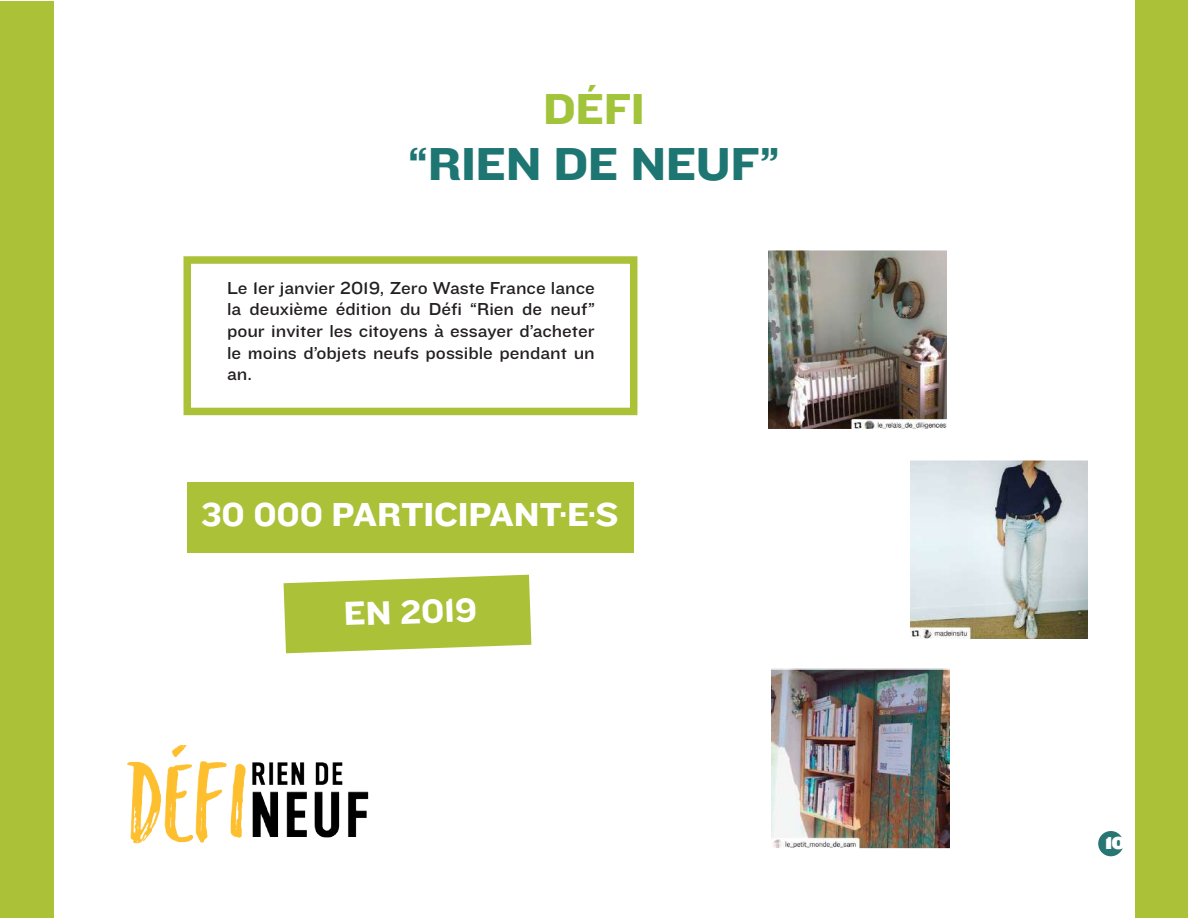
<style>
.page{position:relative;width:1188px;height:918px;background:#fff}
.page>*{position:absolute;margin:0;border:0;box-sizing:border-box;transform-origin:0 0}
.t1{font:48px "Knockout HTF52 Cruiserweight";letter-spacing:-.01em;color:#1e7673}
.t2{font:45px "Knockout HTF52 Cruiserweight";color:#a1c43a}
.t3{font:34.5px "Knockout HTF52 Cruiserweight";letter-spacing:-.005em;color:#fff}
.t4{font:18px/21.6px "Knockout HTF32 Junior Cruiserwt";color:#231f20;text-align:justify}
.t5{font:18px "Knockout HTF93 Ultmt Heviwt";color:#fff}
</style>
<div class="page">
<div style="left:187px;top:483px;width:447px;height:70px;background:#abc138"></div>
<svg style="left:284px;top:575px;width:247px;height:78px;background:#b3c74d"></svg>
<div style="left:0;top:1px;width:54px;height:917px;background:#abc238"></div>
<div style="left:1136px;top:0;width:52px;height:918px;background:#abc238"></div>
<img style="left:127px;top:746px;width:242px;height:98px">
<img style="left:769px;top:252px;width:177px;height:175px">
<div style="left:758px;top:249px;width:199px;height:181px;border:2px solid #fff"></div>
<div style="left:184px;top:256px;width:453px;height:159px;border:8px solid #abc138"></div>
<div style="left:1098px;top:831px;width:25px;height:25px;background:#297573;border-radius:50%"></div>
<img style="left:910px;top:462px;width:178px;height:176px">
<div style="left:900px;top:459px;width:198px;height:182px;border:2px solid #fff"></div>
<img style="left:771px;top:671px;width:178px;height:176px">
<div style="left:761px;top:668px;width:198px;height:182px;border:2px solid #fff"></div>
<h2 class="t2" style="left:543px;top:85px;width:103px">DÉFI</h2>
<h1 class="t1" style="left:408px;top:138px;width:373px">“RIEN DE NEUF”</h1>
<p class="t4" style="left:227px;top:277px;width:369px">Le 1er janvier 2019, Zero Waste France lance la deuxième édition du Défi “Rien de neuf” pour inviter les citoyens à essayer d’acheter le moins d’objets neufs possible pendant un an.</p>
<h3 class="t3" style="left:201px;top:496px;width:419px">30 000 PARTICIPANT·E·S</h3>
<h3 class="t3" style="left:343px;top:595px;width:135px;rotate:-2deg">EN 2019</h3>
<p class="t5" style="left:1105px;top:833px;width:22px">10</p>
</div>
